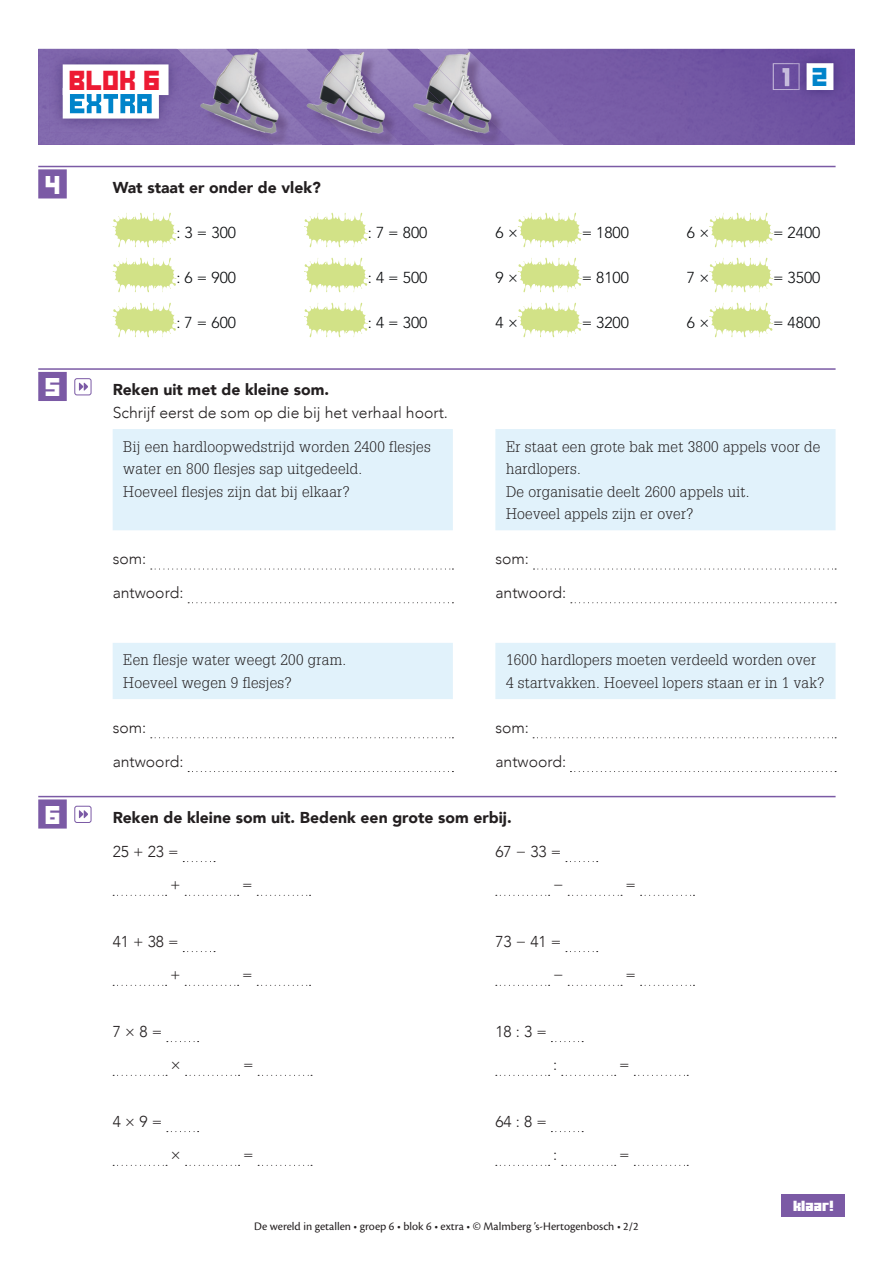
<style>
.page{position:relative;width:893px;height:1263px;background:#fff}
.page>*{position:absolute;margin:0;border:0;box-sizing:border-box;transform-origin:0 0}
.t1{font:19.2px "Ode to Idle Gaming";color:#ed1a33}
.t2{font:18.15px "Ode to Idle Gaming";color:#0084ca}
.t3{font:18px "Ode to Idle Gaming";color:#fff}
.t4{font:300 15.75px/33.8px "Avenir";color:#231f20}
.t5{font:900 15.75px "Avenir";color:#231f20}
.t6{font:300 15.75px "Avenir LT Std";color:#090b0d}
.t7{font:300 15px/22.5px "Glypha LT Std";letter-spacing:.02em;color:#231f20}
.t8{font:12px "Cronos Pro";color:#231f20}
.t9{font:10.5px "Minercraftory";letter-spacing:.01em;color:#fff}
</style>
<div class="page">
<img style="left:38px;top:49px;width:817px;height:96px">
<img style="left:39px;top:51px;width:648px;height:94px">
<img style="left:49px;top:51px;width:113px;height:81px">
<svg style="left:162px;top:48px;width:409px;height:97px;background:#8e7bae"></svg>
<div style="left:63px;top:64px;width:106px;height:31px;background:#fff"></div>
<div style="left:63px;top:88px;width:96px;height:31px;background:#fff"></div>
<svg style="left:70px;top:94px;width:82px;height:19px"></svg>
<div style="left:781px;top:1194px;width:64px;height:23px;background:#7b5aa5"></div>
<hr style="left:38px;top:166px;width:798px;height:1px;background:#7b5aa5">
<div style="left:38px;top:169px;width:29px;height:29px;background:#7b5aa5"></div>
<hr style="left:38px;top:368px;width:798px;height:2px;background:#7b5aa5">
<div style="left:38px;top:372px;width:29px;height:29px;background:#7b5aa5"></div>
<hr style="left:38px;top:796px;width:798px;height:1px;background:#7b5aa5">
<div style="left:38px;top:799px;width:29px;height:29px;background:#7b5aa5"></div>
<svg style="left:113px;top:212px;width:63px;height:36px"></svg>
<svg style="left:304px;top:212px;width:64px;height:36px"></svg>
<svg style="left:518px;top:212px;width:64px;height:36px"></svg>
<svg style="left:709px;top:212px;width:64px;height:36px"></svg>
<svg style="left:113px;top:257px;width:63px;height:36px"></svg>
<svg style="left:304px;top:257px;width:64px;height:36px"></svg>
<svg style="left:518px;top:257px;width:64px;height:36px"></svg>
<svg style="left:709px;top:257px;width:64px;height:36px"></svg>
<svg style="left:113px;top:302px;width:63px;height:36px"></svg>
<svg style="left:304px;top:302px;width:64px;height:36px"></svg>
<svg style="left:518px;top:302px;width:64px;height:36px"></svg>
<svg style="left:709px;top:302px;width:64px;height:36px"></svg>
<svg style="left:113px;top:429px;width:723px;height:270px;fill:#e1f2fb"></svg>
<svg style="left:151px;top:569px;width:302px;height:1px"></svg>
<svg style="left:188px;top:602px;width:265px;height:1px"></svg>
<svg style="left:533px;top:569px;width:303px;height:1px"></svg>
<svg style="left:571px;top:602px;width:265px;height:1px"></svg>
<svg style="left:151px;top:737px;width:302px;height:1px"></svg>
<svg style="left:188px;top:771px;width:265px;height:1px"></svg>
<svg style="left:533px;top:737px;width:303px;height:1px"></svg>
<svg style="left:570px;top:771px;width:266px;height:1px"></svg>
<svg style="left:183px;top:861px;width:32px;height:1px"></svg>
<svg style="left:113px;top:895px;width:54px;height:1px"></svg>
<svg style="left:185px;top:895px;width:54px;height:1px"></svg>
<svg style="left:257px;top:895px;width:54px;height:1px"></svg>
<svg style="left:566px;top:861px;width:32px;height:1px"></svg>
<svg style="left:496px;top:895px;width:54px;height:1px"></svg>
<svg style="left:568px;top:895px;width:54px;height:1px"></svg>
<svg style="left:641px;top:895px;width:53px;height:1px"></svg>
<svg style="left:183px;top:951px;width:32px;height:1px"></svg>
<svg style="left:113px;top:985px;width:54px;height:1px"></svg>
<svg style="left:185px;top:985px;width:54px;height:1px"></svg>
<svg style="left:257px;top:985px;width:54px;height:1px"></svg>
<svg style="left:566px;top:951px;width:32px;height:1px"></svg>
<svg style="left:496px;top:985px;width:54px;height:1px"></svg>
<svg style="left:568px;top:985px;width:54px;height:1px"></svg>
<svg style="left:641px;top:985px;width:53px;height:1px"></svg>
<svg style="left:167px;top:1041px;width:32px;height:1px"></svg>
<svg style="left:113px;top:1075px;width:54px;height:1px"></svg>
<svg style="left:186px;top:1075px;width:54px;height:1px"></svg>
<svg style="left:258px;top:1075px;width:54px;height:1px"></svg>
<svg style="left:551px;top:1041px;width:32px;height:1px"></svg>
<svg style="left:496px;top:1075px;width:54px;height:1px"></svg>
<svg style="left:562px;top:1075px;width:54px;height:1px"></svg>
<svg style="left:634px;top:1075px;width:54px;height:1px"></svg>
<svg style="left:167px;top:1131px;width:32px;height:1px"></svg>
<svg style="left:113px;top:1165px;width:54px;height:1px"></svg>
<svg style="left:186px;top:1165px;width:54px;height:1px"></svg>
<svg style="left:258px;top:1165px;width:54px;height:1px"></svg>
<svg style="left:551px;top:1131px;width:32px;height:1px"></svg>
<svg style="left:496px;top:1165px;width:54px;height:1px"></svg>
<svg style="left:562px;top:1165px;width:54px;height:1px"></svg>
<svg style="left:634px;top:1165px;width:54px;height:1px"></svg>
<div style="left:74px;top:378px;width:17px;height:17px;border:1px solid #7b5aa5;border-radius:2px"></div>
<svg style="left:79px;top:382px;width:9px;height:9px"></svg>
<div style="left:74px;top:806px;width:17px;height:17px;border:1px solid #7b5aa5;border-radius:2px"></div>
<svg style="left:79px;top:810px;width:9px;height:8px"></svg>
<img style="left:773px;top:63px;width:21px;height:27px">
<img style="left:782px;top:68px;width:7px;height:18px">
<img style="left:794px;top:52px;width:52px;height:49px">
<div style="left:807px;top:64px;width:26px;height:26px;background:#fff"></div>
<div style="left:807px;top:63px;width:26px;height:27px;border:1px solid #fff"></div>
<p class="t1" style="left:70px;top:72px;width:93px">Blok 6</p>
<p class="t2" style="left:813px;top:69px;width:17px">2</p>
<p class="t3" style="left:46px;top:177px;width:17px">4</p>
<p class="t5" style="left:113px;top:174px;width:210px">Wat staat er onder de vlek?</p>
<p class="t6" style="left:176px;top:223px;width:61px">: 3 = 300</p>
<p class="t6" style="left:368px;top:223px;width:61px">: 7 = 800</p>
<p class="t6" style="left:495px;top:223px;width:24px">6 ×</p>
<p class="t6" style="left:582px;top:223px;width:49px">= 1800</p>
<p class="t6" style="left:687px;top:223px;width:24px">6 ×</p>
<p class="t6" style="left:773px;top:223px;width:49px">= 2400</p>
<p class="t6" style="left:176px;top:268px;width:61px">: 6 = 900</p>
<p class="t6" style="left:368px;top:268px;width:61px">: 4 = 500</p>
<p class="t6" style="left:495px;top:268px;width:24px">9 ×</p>
<p class="t6" style="left:582px;top:268px;width:49px">= 8100</p>
<p class="t6" style="left:687px;top:268px;width:24px">7 ×</p>
<p class="t6" style="left:773px;top:268px;width:49px">= 3500</p>
<p class="t6" style="left:176px;top:313px;width:61px">: 7 = 600</p>
<p class="t6" style="left:368px;top:313px;width:61px">: 4 = 300</p>
<p class="t6" style="left:495px;top:313px;width:24px">4 ×</p>
<p class="t6" style="left:582px;top:313px;width:49px">= 3200</p>
<p class="t6" style="left:687px;top:313px;width:24px">6 ×</p>
<p class="t6" style="left:773px;top:313px;width:49px">= 4800</p>
<p class="t3" style="left:46px;top:379px;width:17px">5</p>
<p class="t5" style="left:113px;top:376px;width:218px">Reken uit met de kleine som.</p>
<p class="t4" style="left:113px;top:395px;width:337px">Schrijf eerst de som op die bij het verhaal hoort.</p>
<p class="t7" style="left:123px;top:435px;width:309px">Bij een hardloopwedstrijd worden 2400 flesjes water en 800 flesjes sap uitgedeeld.<br>Hoeveel flesjes zijn dat bij elkaar?</p>
<p class="t7" style="left:506px;top:435px;width:316px">Er staat een grote bak met 3800 appels voor de hardlopers.<br>De organisatie deelt 2600 appels uit.<br>Hoeveel appels zijn er over?</p>
<p class="t4" style="left:113px;top:542px;width:72px">som: antwoord:</p>
<p class="t4" style="left:495px;top:542px;width:72px">som: antwoord:</p>
<p class="t7" style="left:123px;top:649px;width:224px">Een flesje water weegt 200 gram.<br>Hoeveel wegen 9 flesjes?</p>
<p class="t7" style="left:506px;top:649px;width:320px">1600 hardlopers moeten verdeeld worden over<br>4 startvakken. Hoeveel lopers staan er in 1 vak?</p>
<p class="t4" style="left:113px;top:710px;width:72px">som: antwoord:</p>
<p class="t4" style="left:495px;top:710px;width:72px">som: antwoord:</p>
<p class="t3" style="left:46px;top:807px;width:17px">6</p>
<p class="t5" style="left:113px;top:804px;width:400px">Reken de kleine som uit. Bedenk een grote som erbij.</p>
<p class="t4" style="left:113px;top:834px;width:69px;text-align:right">25 + 23 = +</p>
<p class="t4" style="left:495px;top:834px;width:70px;text-align:right">67 − 33 = −</p>
<p class="t4" style="left:242px;top:868px;width:12px">=</p>
<p class="t4" style="left:113px;top:924px;width:69px;text-align:right">41 + 38 = +</p>
<p class="t4" style="left:113px;top:1014px;width:51px">7 × 8 =</p>
<p class="t4" style="left:242px;top:958px;width:12px">=</p>
<p class="t4" style="left:495px;top:924px;width:70px;text-align:right">73 − 41 = −</p>
<p class="t4" style="left:495px;top:1014px;width:53px">18 : 3 =</p>
<p class="t4" style="left:626px;top:868px;width:12px">=</p>
<p class="t4" style="left:626px;top:958px;width:12px">=</p>
<p class="t4" style="left:171px;top:1048px;width:12px">×</p>
<p class="t4" style="left:243px;top:1048px;width:12px">=</p>
<p class="t4" style="left:113px;top:1104px;width:51px">4 × 9 =</p>
<p class="t4" style="left:171px;top:1138px;width:12px">×</p>
<p class="t4" style="left:243px;top:1138px;width:12px">=</p>
<p class="t4" style="left:553px;top:1048px;width:6px">:</p>
<p class="t4" style="left:619px;top:1048px;width:12px">=</p>
<p class="t4" style="left:495px;top:1104px;width:53px">64 : 8 =</p>
<p class="t4" style="left:553px;top:1138px;width:6px">:</p>
<p class="t4" style="left:619px;top:1138px;width:12px">=</p>
<p class="t8" style="left:254px;top:1219px;width:386px">De wereld in getallen • groep 6 • blok 6 • extra • © Malmberg ’s-Hertogenbosch • 2/2</p>
<p class="t9" style="left:793px;top:1197px;width:42px">klaar!</p>
</div>
